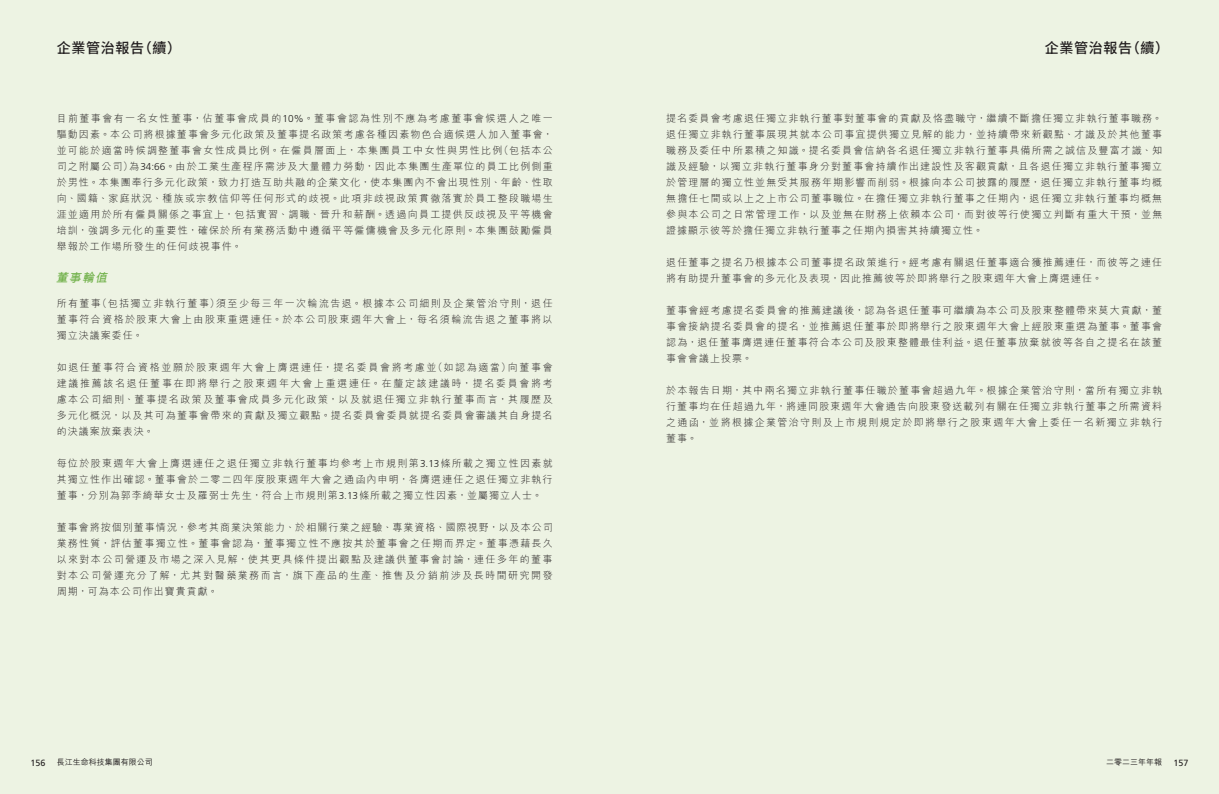
<style>
.page{position:relative;width:1219px;height:794px;background:#fff}
.page>*{position:absolute;margin:0;border:0;box-sizing:border-box;transform-origin:0 0}
.t1{font:500 14px "Noto Sans TC";letter-spacing:.05em;color:#231f20}
.t2{font:italic 700 12px "M Hei HK";color:#6fb048}
.t3{font:300 10px/16px "M Hei HK";letter-spacing:.115em;color:#231f20;text-align:justify}
.t4{font:9px "Frutiger LT Std";color:#231f20}
.t5{font:500 8px "M Hei HK";color:#231f20}
.s1{font-family:"Frutiger LT Std"}
</style>
<div class="page">
<div style="left:0;top:0;width:609px;height:794px;background:#edf3e3"></div>
<div style="left:610px;top:0;width:609px;height:794px;background:#edf3e3"></div>
<h1 class="t1" style="left:57px;top:40px;width:126px">企業管治報告（續）</h1>
<h1 class="t1" style="left:1045px;top:40px;width:126px">企業管治報告（續）</h1>
<p class="t3" style="left:57px;top:111px;width:498px">目前董事會有一名女性董事，佔董事會成員的<span class="s1">10%</span>。董事會認為性別不應為考慮董事會候選人之唯一驅動因素。本公司將根據董事會多元化政策及董事提名政策考慮各種因素物色合適候選人加入董事會，並可能於適當時候調整董事會女性成員比例。在僱員層面上，本集團員工中女性與男性比例（包括本公司之附屬公司）為<span class="s1">34:66</span>。由於工業生產程序需涉及大量體力勞動，因此本集團生產單位的員工比例側重於男性。本集團奉行多元化政策，致力打造互助共融的企業文化，使本集團內不會出現性別、年齡、性取向、國籍、家庭狀況、種族或宗教信仰等任何形式的歧視。此項非歧視政策貫徹落實於員工整段職場生涯並適用於所有僱員關係之事宜上，包括實習、調職、晉升和薪酬。透過向員工提供反歧視及平等機會培訓，強調多元化的重要性，確保於所有業務活動中遵循平等僱傭機會及多元化原則。本集團鼓勵僱員舉報於工作場所發生的任何歧視事件。</p>
<p class="t2" style="left:56px;top:269px;width:56px">董事輪值</p>
<p class="t3" style="left:57px;top:295px;width:497px">所有董事（包括獨立非執行董事）須至少每三年一次輪流告退。根據本公司細則及企業管治守則，退任董事符合資格於股東大會上由股東重選連任。於本公司股東週年大會上，每名須輪流告退之董事將以獨立決議案委任。</p>
<p class="t3" style="left:57px;top:359px;width:498px">如退任董事符合資格並願於股東週年大會上膺選連任，提名委員會將考慮並（如認為適當）向董事會建議推薦該名退任董事在即將舉行之股東週年大會上重選連任。在釐定該建議時，提名委員會將考慮本公司細則、董事提名政策及董事會成員多元化政策，以及就退任獨立非執行董事而言，其履歷及多元化概況，以及其可為董事會帶來的貢獻及獨立觀點。提名委員會委員就提名委員會審議其自身提名的決議案放棄表決。</p>
<p class="t3" style="left:57px;top:455px;width:498px">每位於股東週年大會上膺選連任之退任獨立非執行董事均參考上市規則第<span class="s1">3.13</span>條所載之獨立性因素就其獨立性作出確認。董事會於二零二四年度股東週年大會之通函內申明，各膺選連任之退任獨立非執行董事，分別為郭李綺華女士及羅弼士先生，符合上市規則第<span class="s1">3.13</span>條所載之獨立性因素，並屬獨立人士。</p>
<p class="t3" style="left:57px;top:519px;width:498px">董事會將按個別董事情況，參考其商業決策能力、於相關行業之經驗、專業資格、國際視野，以及本公司業務性質，評估董事獨立性。董事會認為，董事獨立性不應按其於董事會之任期而界定。董事憑藉長久以來對本公司營運及市場之深入見解，使其更具條件提出觀點及建議供董事會討論，連任多年的董事對本公司營運充分了解，尤其對醫藥業務而言，旗下產品的生產、推售及分銷前涉及長時間研究開發周期，可為本公司作出寶貴貢獻。</p>
<p class="t3" style="left:666px;top:111px;width:498px">提名委員會考慮退任獨立非執行董事對董事會的貢獻及恪盡職守，繼續不斷擔任獨立非執行董事職務。退任獨立非執行董事展現其就本公司事宜提供獨立見解的能力，並持續帶來新觀點、才識及於其他董事職務及委任中所累積之知識。提名委員會信納各名退任獨立非執行董事具備所需之誠信及豐富才識、知識及經驗，以獨立非執行董事身分對董事會持續作出建設性及客觀貢獻，且各退任獨立非執行董事獨立於管理層的獨立性並無受其服務年期影響而削弱。根據向本公司披露的履歷，退任獨立非執行董事均概無擔任七間或以上之上市公司董事職位。在擔任獨立非執行董事之任期內，退任獨立非執行董事均概無參與本公司之日常管理工作，以及並無在財務上依賴本公司，而對彼等行使獨立判斷有重大干預，並無證據顯示彼等於擔任獨立非執行董事之任期內損害其持續獨立性。</p>
<p class="t3" style="left:666px;top:255px;width:497px">退任董事之提名乃根據本公司董事提名政策進行。經考慮有關退任董事適合獲推薦連任，而彼等之連任將有助提升董事會的多元化及表現，因此推薦彼等於即將舉行之股東週年大會上膺選連任。</p>
<p class="t3" style="left:666px;top:303px;width:497px">董事會經考慮提名委員會的推薦建議後，認為各退任董事可繼續為本公司及股東整體帶來莫大貢獻，董事會接納提名委員會的提名，並推薦退任董事於即將舉行之股東週年大會上經股東重選為董事。董事會認為，退任董事膺選連任董事符合本公司及股東整體最佳利益。退任董事放棄就彼等各自之提名在該董事會會議上投票。</p>
<p class="t3" style="left:666px;top:383px;width:498px">於本報告日期，其中兩名獨立非執行董事任職於董事會超過九年。根據企業管治守則，當所有獨立非執行董事均在任超過九年，將連同股東週年大會通告向股東發送載列有關在任獨立非執行董事之所需資料之通函，並將根據企業管治守則及上市規則規定於即將舉行之股東週年大會上委任一名新獨立非執行董事。</p>
<p class="t4" style="left:30px;top:757px;width:17px">156</p>
<p class="t5" style="left:57px;top:756px;width:97px">長江生命科技集團有限公司</p>
<p class="t5" style="left:1106px;top:756px;width:57px">二零二三年年報</p>
<p class="t4" style="left:1174px;top:757px;width:17px">157</p>
</div>
